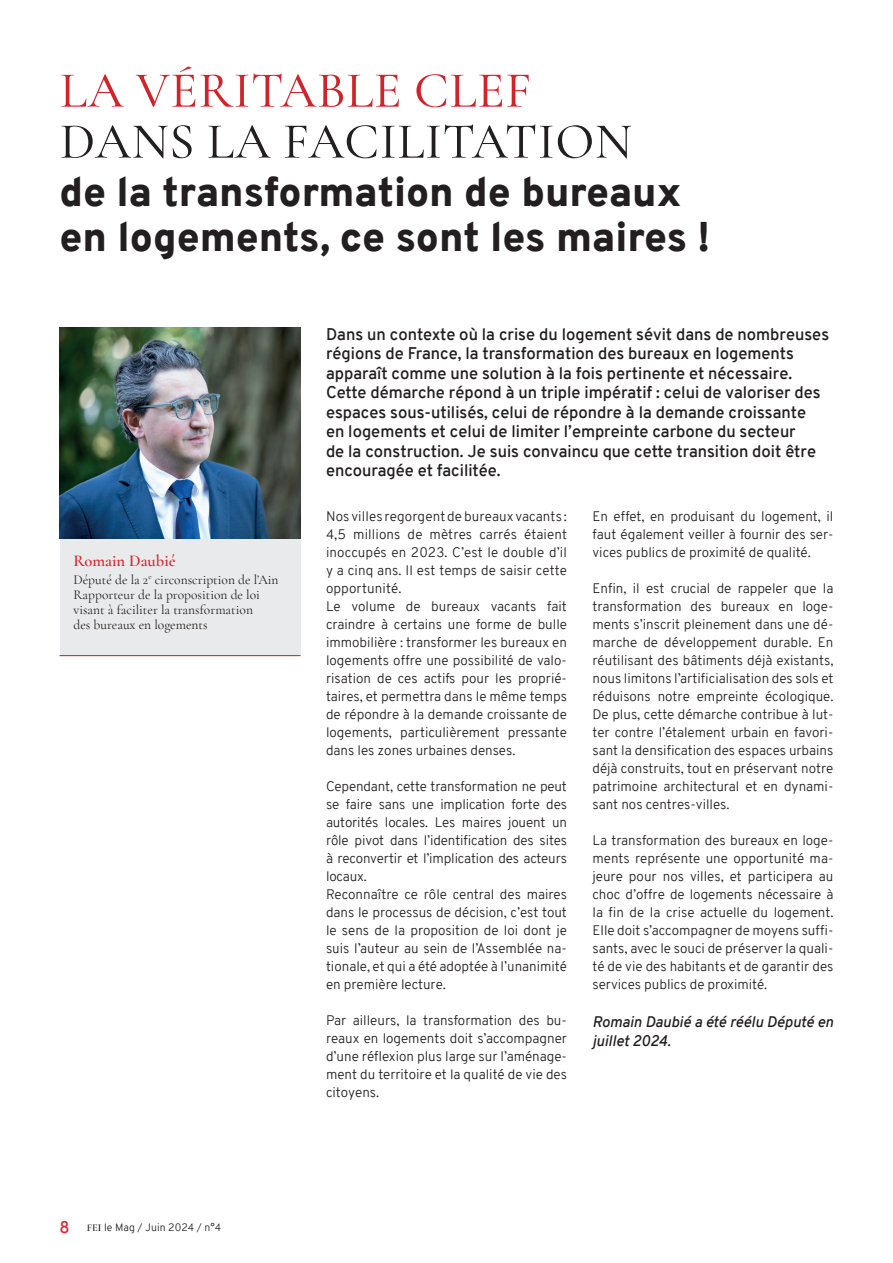
<style>
.page{position:relative;width:893px;height:1263px;background:#fff}
.page>*{position:absolute;margin:0;border:0;box-sizing:border-box;transform-origin:0 0}
.t1{font:500 51px "Cormorant Garamond";letter-spacing:.01em;color:#231f20}
.t2{font:500 51px "Cormorant Garamond";letter-spacing:.01em;color:#d1232a}
.t3{font:900 40.5px/45px "Overpass";color:#231f20}
.t4{font:600 16.5px/19.5px "Overpass";color:#231f20}
.t5{font:600 16.5px "Cormorant Garamond";color:#d9282e}
.t6{font:italic 600 15px/19.5px "Overpass";color:#231f20}
.t7{font:300 13.5px/18px "Overpass";color:#231f20;text-align:justify}
.t8{font:13.5px/15px "Cormorant Garamond";color:#231f20}
.t9{font:300 10.5px "Overpass";letter-spacing:.01em;color:#231f20}
.s1{font-weight:600;font-size:16.5px;color:#d9282e}
.s2{font-family:"Cormorant Garamond";font-weight:600}
</style>
<div class="page">
<div style="left:60px;top:539px;width:240px;height:117px;background:#e9eaeb"></div>
<hr style="left:60px;top:655px;width:240px;height:1px;background:#d1232a">
<img style="left:60px;top:327px;width:240px;height:212px">
<h1 class="t2" style="left:60px;top:59px;width:473px">LA VÉRITABLE CLEF</h1>
<h1 class="t1" style="left:60px;top:110px;width:574px">DANS LA FACILITATION</h1>
<h2 class="t3" style="left:60px;top:169px;width:652px">de la transformation de bureaux en logements, ce sont les maires !</h2>
<p class="t5" style="left:73px;top:550px;width:104px">Romain Daubié</p>
<p class="t8" style="left:73px;top:572px;width:207px">Député de la 2<sup>e</sup> circonscription de l’Ain Rapporteur de la proposition de loi visant à faciliter la transformation<br>des bureaux en logements</p>
<p class="t4" style="left:326px;top:324px;width:505px">Dans un contexte où la crise du logement sévit dans de nombreuses régions de France, la transformation des bureaux en logements apparaît comme une solution à la fois pertinente et nécessaire.<br>Cette démarche répond à un triple impératif : celui de valoriser des espaces sous-utilisés, celui de répondre à la demande croissante<br>en logements et celui de limiter l’empreinte carbone du secteur<br>de la construction. Je suis convaincu que cette transition doit être encouragée et facilitée.</p>
<p class="t7" style="left:326px;top:507px;width:242px;text-align:left">Nos villes regorgent de bureaux vacants :<br>4,5 millions de mètres carrés étaient inoccupés en 2023. C’est le double d’il y a cinq ans. Il est temps de saisir cette opportunité.<br>Le volume de bureaux vacants fait craindre à certains une forme de bulle immobilière : transformer les bureaux en logements offre une possibilité de valo&shy;risation de ces actifs pour les proprié&shy;taires, et permettra dans le même temps de répondre à la demande croissante de logements, particulièrement pressante dans les zones urbaines denses.</p>
<p class="t7" style="left:326px;top:777px;width:242px;text-align:left">Cependant, cette transformation ne peut se faire sans une implication forte des autorités locales. Les maires jouent un rôle pivot dans l’identification des sites à reconvertir et l’implication des acteurs locaux.<br>Reconnaître ce rôle central des maires dans le processus de décision, c’est tout le sens de la proposition de loi dont je suis l’auteur au sein de l’Assemblée na&shy;tionale, et qui a été adoptée à l’unanimité en première lecture.</p>
<p class="t7" style="left:326px;top:1011px;width:242px">Par ailleurs, la transformation des bu&shy;reaux en logements doit s’accompagner d’une réflexion plus large sur l’aménage&shy;ment du territoire et la qualité de vie des citoyens.</p>
<p class="t7" style="left:592px;top:507px;width:242px">En effet, en produisant du logement, il faut également veiller à fournir des ser&shy;vices publics de proximité de qualité.</p>
<p class="t7" style="left:592px;top:579px;width:242px">Enfin, il est crucial de rappeler que la transformation des bureaux en loge&shy;ments s’inscrit pleinement dans une dé&shy;marche de développement durable. En réutilisant des bâtiments déjà existants, nous limitons l’artificialisation des sols et réduisons notre empreinte écologique.<br>De plus, cette démarche contribue à lut&shy;ter contre l’étalement urbain en favori&shy;sant la densification des espaces urbains déjà construits, tout en préservant notre patrimoine architectural et en dynami&shy;sant nos centres-villes.</p>
<p class="t7" style="left:592px;top:831px;width:242px">La transformation des bureaux en loge&shy;ments représente une opportunité ma&shy;jeure pour nos villes, et participera au choc d’offre de logements nécessaire à la fin de la crise actuelle du logement.<br>Elle doit s’accompagner de moyens suffi&shy;sants, avec le souci de préserver la quali&shy;té de vie des habitants et de garantir des services publics de proximité.</p>
<p class="t6" style="left:592px;top:1012px;width:242px">Romain Daubié a été réélu Député en juillet 2024.</p>
<p class="t9" style="left:60px;top:1220px;width:163px"><span class="s1">8</span> <span class="s2">FEI</span> le Mag / Juin 2024 / n°4</p>
</div>
